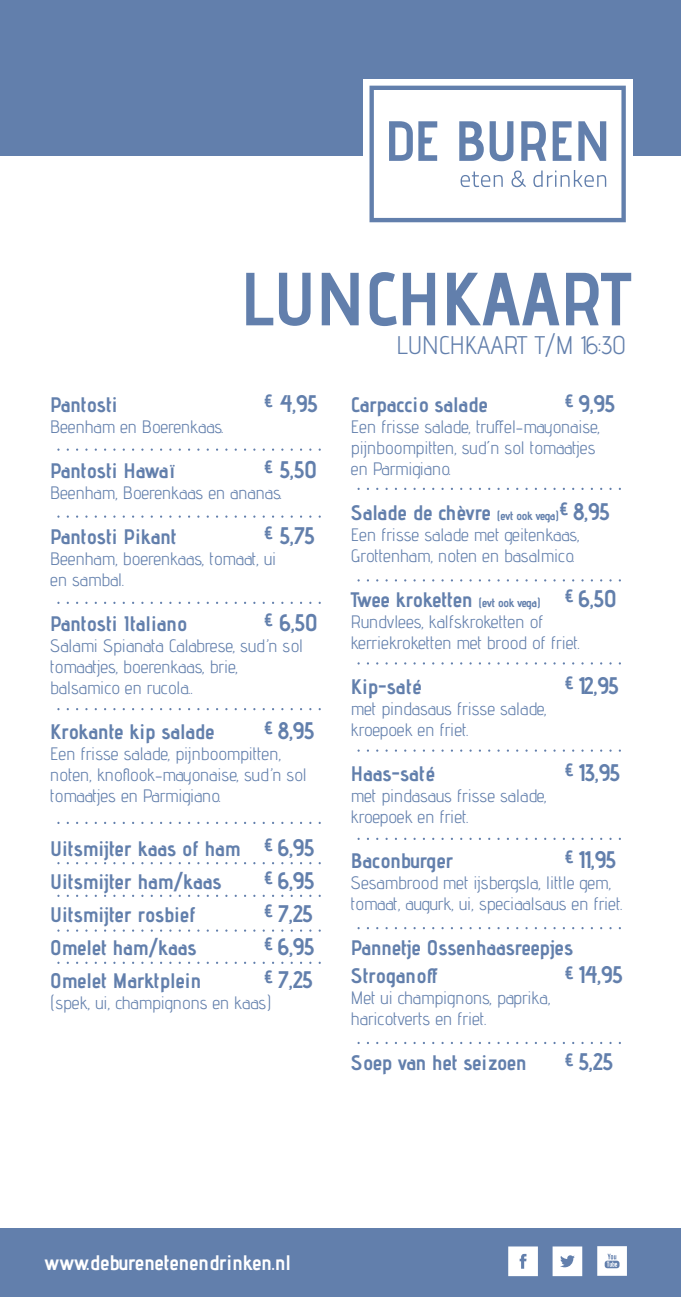
<style>
.page{position:relative;width:681px;height:1297px;background:#fff}
.page>*{position:absolute;margin:0;border:0;box-sizing:border-box;transform-origin:0 0}
.t1{font:700 75px "Advent Pro";color:#627fac}
.t2{font:25.5px "Advent Pro";color:#627fac}
.t3{font:700 24px "Advent Pro";color:#627fac}
.t4{font:700 21px/33px "Advent Pro";color:#627fac}
.t5{font:700 21px "Advent Pro";color:#fff}
.t6{font:18px/21px "Advent Pro";color:#627fac}
.s1{font-size:24px}
.s2{font-size:12px}
</style>
<div class="page">
<div style="left:0;top:1228px;width:680px;height:69px;background:#627fac"></div>
<svg style="left:508px;top:1246px;width:29px;height:30px"></svg>
<svg style="left:552px;top:1246px;width:30px;height:30px"></svg>
<svg style="left:597px;top:1246px;width:29px;height:30px"></svg>
<div style="left:0;top:0;width:680px;height:156px;background:#627fac"></div>
<svg style="left:363px;top:79px;width:269px;height:144px;fill:#fff"></svg>
<svg style="left:369px;top:86px;width:256px;height:136px"></svg>
<svg style="left:459px;top:121px;width:24px;height:40px"></svg>
<svg style="left:489px;top:121px;width:24px;height:40px"></svg>
<svg style="left:521px;top:121px;width:24px;height:40px"></svg>
<svg style="left:552px;top:121px;width:19px;height:40px"></svg>
<svg style="left:578px;top:121px;width:28px;height:40px"></svg>
<svg style="left:460px;top:172px;width:42px;height:15px"></svg>
<svg style="left:511px;top:171px;width:14px;height:16px"></svg>
<svg style="left:533px;top:170px;width:73px;height:17px"></svg>
<h1 class="t1" style="left:240px;top:253px;width:392px">LUNCHKAART</h1>
<h2 class="t2" style="left:396px;top:329px;width:231px">LUNCHKAART T/M 16:30</h2>
<p class="t4" style="left:50px;top:387px;width:69px">Pantosti</p>
<h3 class="t3" style="left:263px;top:388px;width:55px"><sup>€</sup> 4,95</h3>
<p class="t6" style="left:50px;top:415px;width:175px">Beenham en Boerenkaas.</p>
<p class="t4" style="left:50px;top:453px;width:127px">Pantosti Hawaï</p>
<h3 class="t3" style="left:263px;top:454px;width:55px"><sup>€</sup> 5,50</h3>
<p class="t6" style="left:50px;top:481px;width:233px">Beenham, Boerenkaas en ananas.</p>
<p class="t4" style="left:50px;top:519px;width:128px">Pantosti Pikant</p>
<h3 class="t3" style="left:263px;top:520px;width:53px"><sup>€</sup> 5,75</h3>
<p class="t6" style="left:50px;top:547px;width:227px">Beenham, boerenkaas, tomaat, ui en sambal.</p>
<p class="t4" style="left:50px;top:606px;width:138px">Pantosti Italiano</p>
<h3 class="t3" style="left:263px;top:607px;width:56px"><sup>€</sup> 6,50</h3>
<p class="t6" style="left:50px;top:634px;width:254px">Salami Spianata Calabrese, sud’n sol tomaatjes, boerenkaas, brie, balsamico en rucola..</p>
<p class="t4" style="left:50px;top:714px;width:166px">Krokante kip salade</p>
<h3 class="t3" style="left:263px;top:715px;width:52px"><sup>€</sup> 8,95</h3>
<p class="t6" style="left:50px;top:742px;width:258px">Een frisse salade, pijnboompitten, noten, knoflook-mayonaise, sud’n sol tomaatjes en Parmigiano.</p>
<p class="t4" style="left:50px;top:831px;width:265px">Uitsmijter kaas of ham <sup>€</sup> <span class="s1">6,95<br></span>Uitsmijter ham/kaas</p>
<h3 class="t3" style="left:263px;top:865px;width:52px"><sup>€</sup> 6,95</h3>
<p class="t4" style="left:50px;top:897px;width:147px">Uitsmijter rosbief</p>
<h3 class="t3" style="left:263px;top:898px;width:51px"><sup>€</sup> 7,25</h3>
<p class="t4" style="left:50px;top:930px;width:148px">Omelet ham/kaas</p>
<h3 class="t3" style="left:263px;top:931px;width:52px"><sup>€</sup> 6,95</h3>
<p class="t4" style="left:50px;top:963px;width:152px">Omelet Marktplein</p>
<h3 class="t3" style="left:263px;top:964px;width:51px"><sup>€</sup> 7,25</h3>
<p class="t6" style="left:50px;top:991px;width:222px">(spek, ui, champignons en kaas)</p>
<p class="t4" style="left:351px;top:387px;width:138px">Carpaccio salade</p>
<h3 class="t3" style="left:564px;top:388px;width:52px"><sup>€</sup> 9,95</h3>
<p class="t6" style="left:351px;top:415px;width:250px">Een frisse salade, truffel-mayonaise, pijnboompitten, sud´n sol tomaatjes en Parmigiano.</p>
<p class="t4" style="left:351px;top:495px;width:260px">Salade de chèvre <span class="s2">(evt ook vega)</span><sup>€</sup> <span class="s1">8,95</span></p>
<p class="t6" style="left:351px;top:523px;width:230px">Een frisse salade met geitenkaas,<br>Grottenham, noten en basalmico.</p>
<p class="t4" style="left:351px;top:582px;width:191px">Twee kroketten <span class="s2">(evt ook vega)</span></p>
<h3 class="t3" style="left:564px;top:583px;width:54px"><sup>€</sup> 6,50</h3>
<p class="t6" style="left:351px;top:610px;width:230px">Rundvlees, kalfskroketten of kerriekroketten met brood of friet.</p>
<p class="t4" style="left:351px;top:669px;width:72px">Kip-saté</p>
<h3 class="t3" style="left:564px;top:670px;width:56px"><sup>€</sup> 12,95</h3>
<p class="t6" style="left:351px;top:697px;width:197px">met pindasaus frisse salade, kroepoek en friet.</p>
<p class="t4" style="left:351px;top:756px;width:86px">Haas-saté</p>
<h3 class="t3" style="left:564px;top:757px;width:57px"><sup>€</sup> 13,95</h3>
<p class="t6" style="left:351px;top:784px;width:197px">met pindasaus frisse salade, kroepoek en friet.</p>
<p class="t4" style="left:351px;top:843px;width:104px">Baconburger</p>
<h3 class="t3" style="left:564px;top:844px;width:53px"><sup>€</sup> 11,95</h3>
<p class="t6" style="left:351px;top:871px;width:273px">Sesambrood met ijsbergsla, little gem, tomaat, augurk, ui, speciaalsaus en friet.</p>
<p class="t4" style="left:351px;top:933px;width:224px;line-height:28.5px">Pannetje Ossenhaasreepjes<br>Stroganoff</p>
<h3 class="t3" style="left:564px;top:960px;width:60px"><sup>€</sup> 14,95</h3>
<p class="t6" style="left:351px;top:987px;width:201px">Met ui champignons, paprika, haricotverts en friet.</p>
<p class="t4" style="left:351px;top:1046px;width:177px">Soep van het seizoen</p>
<h3 class="t3" style="left:564px;top:1047px;width:50px"><sup>€</sup> 5,25</h3>
<p class="t5" style="left:44px;top:1249px;width:248px">www.deburenetenendrinken.nl</p>
</div>
